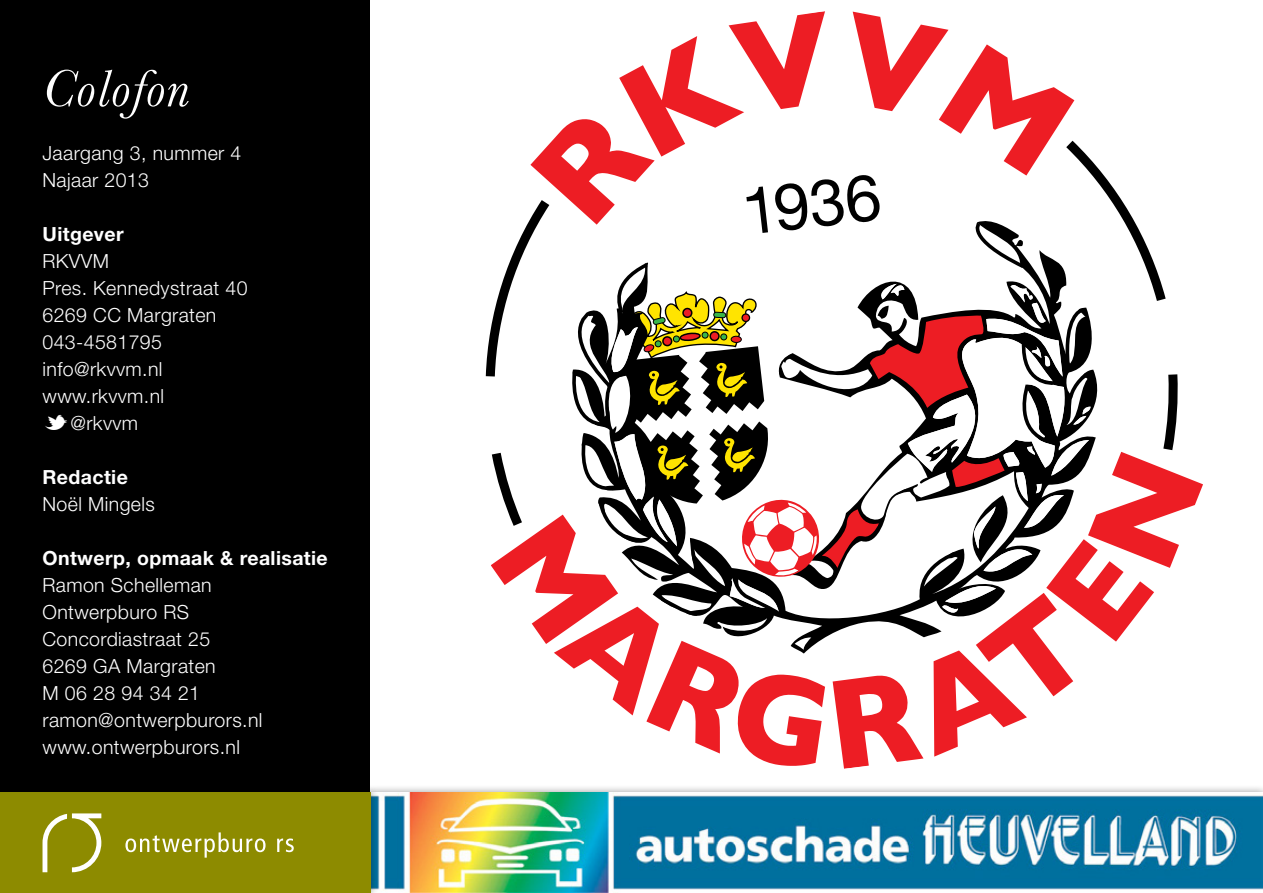
<style>
.page{position:relative;width:1263px;height:893px;background:#000}
.page>*{position:absolute;margin:0;border:0;box-sizing:border-box;transform-origin:0 0}
.t1{font:italic 54px "Baskerville";letter-spacing:.02em;color:#fff}
.t2{font:300 19.5px/27px "Helvetica Neue";letter-spacing:.02em;color:#fff}
.t3{font:700 19.5px "Helvetica Neue";letter-spacing:.02em;color:#fff}
.s1{font-family:"Social Logos";font-weight:400;font-size:27px}
</style>
<div class="page">
<div style="left:370px;top:0;width:893px;height:893px;background:#fff"></div>
<div style="left:362px;top:784px;width:901px;height:109px;background:#000;opacity:.4"></div>
<img style="left:378px;top:793px;width:885px;height:100px">
<div style="left:0;top:784px;width:378px;height:109px;background:#000;opacity:.4"></div>
<div style="left:0;top:793px;width:370px;height:100px;background:#8d8b00"></div>
<svg style="left:43px;top:813px;width:58px;height:59px"></svg>
<svg style="left:125px;top:832px;width:141px;height:26px"></svg>
<svg style="left:277px;top:838px;width:17px;height:14px"></svg>
<svg style="left:486px;top:11px;width:717px;height:758px"></svg>
<h1 class="t1" style="left:43px;top:53px;width:149px">Colofon</h1>
<p class="t2" style="left:43px;top:139px;width:200px">Jaargang 3, nummer 4<br>Najaar 2013</p>
<p class="t3" style="left:43px;top:222px;width:83px">Uitgever</p>
<p class="t2" style="left:43px;top:247px;width:207px">RKVVM<br>Pres. Kennedystraat 40<br>6269 CC Margraten<br>043-4581795 info@rkvvm.nl www.rkvvm.nl<br><span class="s1">M</span>@rkvvm</p>
<p class="t3" style="left:43px;top:465px;width:87px">Redactie</p>
<p class="t2" style="left:43px;top:490px;width:114px">Noël Mingels</p>
<p class="t3" style="left:43px;top:546px;width:287px">Ontwerp, opmaak &amp; realisatie</p>
<p class="t2" style="left:43px;top:571px;width:221px">Ramon Schelleman<br>Ontwerpburo RS<br>Concordiastraat 25<br>6269 GA Margraten<br>M 06 28 94 34 21 ramon@ontwerpburors.nl www.ontwerpburors.nl</p>
</div>
